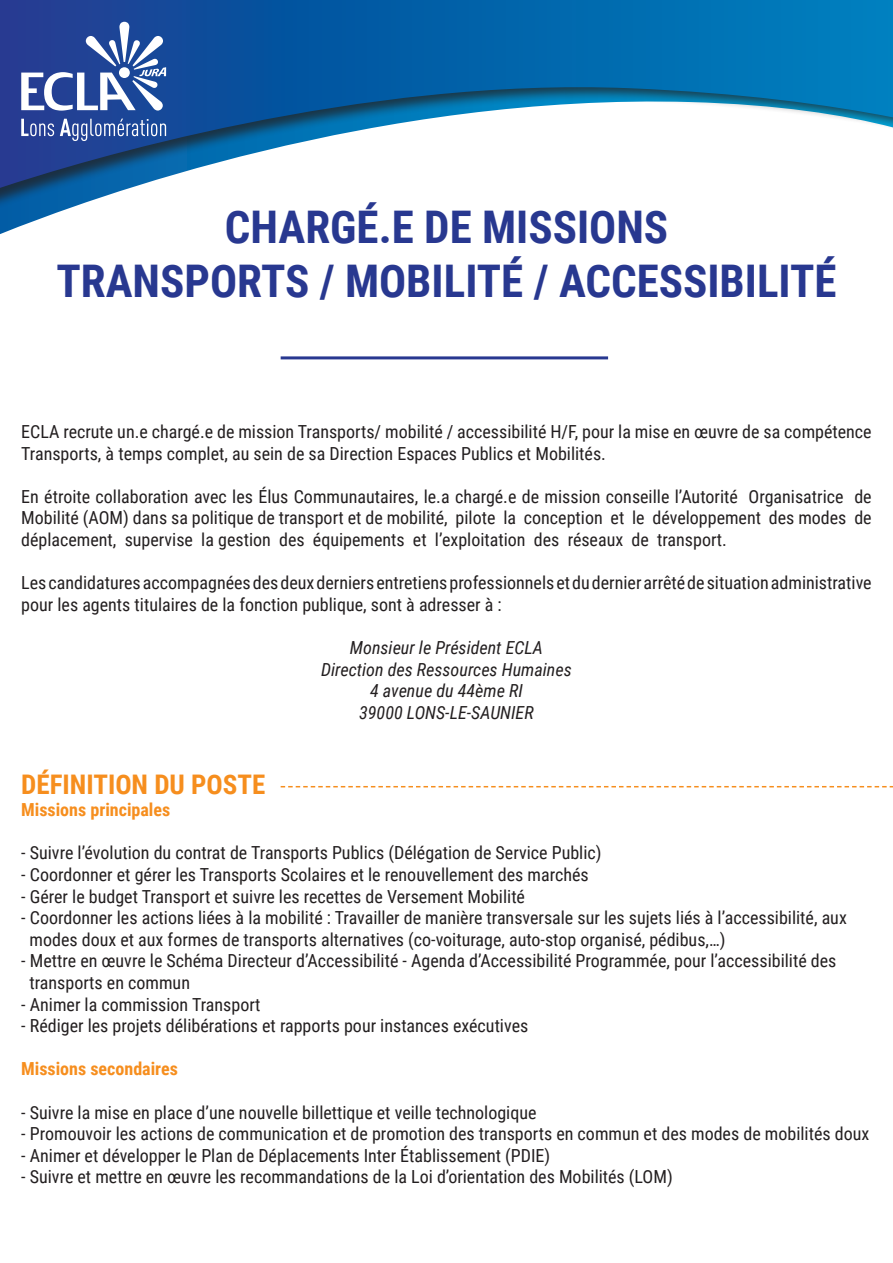
<style>
.page{position:relative;width:893px;height:1263px;background:#fff}
.page>*{position:absolute;margin:0;border:0;box-sizing:border-box;transform-origin:0 0}
.t1{font:700 45px/54px "Roboto Condensed";color:#283890;text-align:center}
.t2{font:700 27px "Roboto Condensed";color:#f68e1e}
.t3{font:18px/21.6px "Roboto Condensed";color:#231f20}
.t4{font:italic 18px/21.6px "Roboto Condensed";color:#231f20;text-align:center}
.t5{font:700 18px "Roboto Condensed";color:#f68e1e}
</style>
<div class="page">
<div style="left:0;top:0;width:893px;height:211px;background:#231f20;opacity:.75"></div>
<svg style="left:0;top:0;width:893px;height:188px"></svg>
<svg style="left:21px;top:119px;width:33px;height:17px"></svg>
<svg style="left:60px;top:119px;width:106px;height:22px;background:#516fae"></svg>
<svg style="left:21px;top:22px;width:145px;height:89px"></svg>
<hr style="left:281px;top:356px;width:327px;height:3px;background:#283890">
<svg style="left:281px;top:786px;width:612px;height:1px"></svg>
<h1 class="t1" style="left:56px;top:198px;width:782px">CHARGÉ.E DE MISSIONS<br>TRANSPORTS / MOBILITÉ / ACCESSIBILITÉ</h1>
<p class="t3" style="left:21px;top:420px;width:852px">ECLA recrute un.e chargé.e de mission Transports/ mobilité / accessibilité H/F, pour la mise en œuvre de sa compétence<br>Transports, à temps complet, au sein de sa Direction Espaces Publics et Mobilités.</p>
<p class="t3" style="left:21px;top:485px;width:852px;text-align:justify">En étroite collaboration avec les Élus Communautaires, le.a chargé.e de mission conseille l’Autorité Organisatrice de Mobilité (AOM) dans sa politique de transport et de mobilité, pilote la conception et le développement des modes de déplacement, supervise la gestion des équipements et l’exploitation des réseaux de transport.</p>
<p class="t3" style="left:21px;top:571px;width:852px">Les candidatures accompagnées des deux derniers entretiens professionnels et du dernier arrêté de situation administrative pour les agents titulaires de la fonction publique, sont à adresser à :</p>
<p class="t4" style="left:321px;top:636px;width:252px">Monsieur le Président ECLA<br>Direction des Ressources Humaines<br>4 avenue du 44ème RI<br>39000 LONS-LE-SAUNIER</p>
<h2 class="t2" style="left:21px;top:766px;width:246px">DÉFINITION DU POSTE</h2>
<p class="t5" style="left:21px;top:797px;width:151px">Missions principales</p>
<p class="t3" style="left:21px;top:841px;width:582px">- Suivre l’évolution du contrat de Transports Publics (Délégation de Service Public)</p>
<p class="t3" style="left:21px;top:863px;width:569px">- Coordonner et gérer les Transports Scolaires et le renouvellement des marchés</p>
<p class="t3" style="left:21px;top:885px;width:505px">- Gérer le budget Transport et suivre les recettes de Versement Mobilité</p>
<p class="t3" style="left:30px;top:906px;width:819px;text-indent:-8px">- Coordonner les actions liées à la mobilité : Travailler de manière transversale sur les sujets liés à l’accessibilité, aux modes doux et aux formes de transports alternatives (co-voiturage, auto-stop organisé, pédibus,…)</p>
<p class="t3" style="left:30px;top:949px;width:808px;text-indent:-8px">- Mettre en œuvre le Schéma Directeur d’Accessibilité - Agenda d’Accessibilité Programmée, pour l’accessibilité des transports en commun</p>
<p class="t3" style="left:21px;top:993px;width:241px">- Animer la commission Transport</p>
<p class="t3" style="left:21px;top:1014px;width:509px">- Rédiger les projets délibérations et rapports pour instances exécutives</p>
<p class="t5" style="left:21px;top:1056px;width:158px">Missions secondaires</p>
<p class="t3" style="left:21px;top:1101px;width:517px">- Suivre la mise en place d’une nouvelle billettique et veille technologique</p>
<p class="t3" style="left:21px;top:1122px;width:849px">- Promouvoir les actions de communication et de promotion des transports en commun et des modes de mobilités doux</p>
<p class="t3" style="left:21px;top:1144px;width:531px">- Animer et développer le Plan de Déplacements Inter Établissement (PDIE)</p>
<p class="t3" style="left:21px;top:1165px;width:653px">- Suivre et mettre en œuvre les recommandations de la Loi d’orientation des Mobilités (LOM)</p>
</div>
